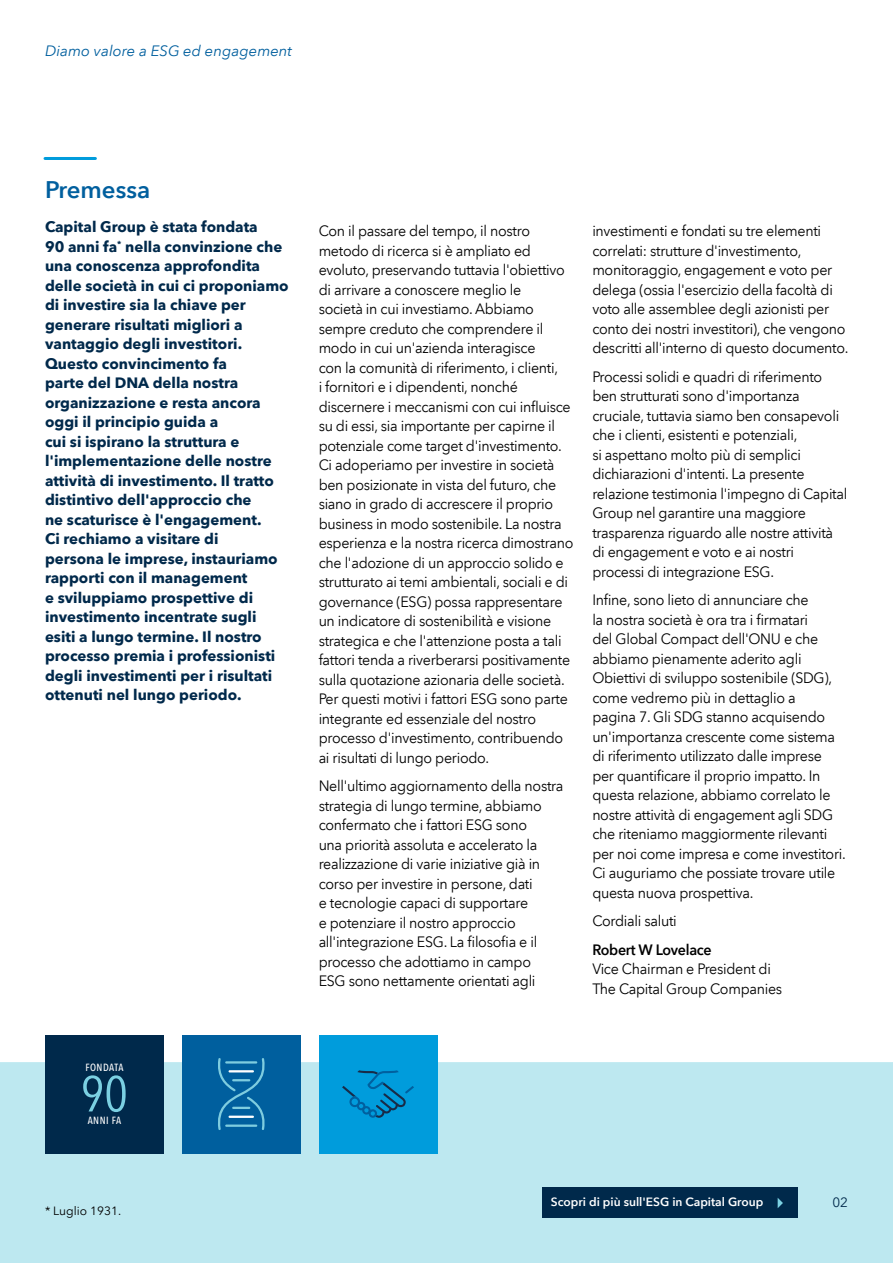
<style>
.page{position:relative;width:893px;height:1263px;background:#fff}
.page>*{position:absolute;margin:0;border:0;box-sizing:border-box;transform-origin:0 0}
.t1{font:600 24px "Avenir Next LT Com";color:#005f9e}
.t2{font:15px/19.5px "Avenir Next LT Com";letter-spacing:-.02em;color:#000;scale:.95 1}
.t3{font:700 15px/19.5px "Avenir Next LT Com";color:#00294b}
.t4{font:italic 15px "Avenir Next LT Com";color:#005f9e}
.t5{font:600 15px "Avenir Next LT Com";letter-spacing:-.02em;color:#000;scale:.95 1}
.t6{font:13.5px "Avenir Next LT Com";color:#00294b}
.t7{font:600 12px "Avenir Next LT Com";color:#fff}
.t8{font:12px "Avenir Next LT Com";color:#000}
.t9{font:500 10.35px "Avenir Next Condensed";letter-spacing:.05em;color:#fff}
</style>
<div class="page">
<div style="left:0;top:1062px;width:893px;height:201px;background:#bde8f0"></div>
<div style="left:542px;top:1188px;width:256px;height:30px;background:#00294b"></div>
<svg style="left:778px;top:1198px;width:5px;height:10px"></svg>
<div style="left:45px;top:1035px;width:119px;height:118px;background:#00294b"></div>
<svg style="left:83px;top:1075px;width:43px;height:37px"></svg>
<div style="left:182px;top:1035px;width:119px;height:118px;background:#005f9e"></div>
<svg style="left:218px;top:1058px;width:47px;height:72px"></svg>
<div style="left:319px;top:1035px;width:118px;height:118px;background:#009cdc"></div>
<svg style="left:342px;top:1070px;width:72px;height:48px"></svg>
<hr style="left:45px;top:157px;width:50px;height:3px;background:#009cdc">
<p class="t4" style="left:45px;top:42px;width:249px">Diamo valore a ESG ed engagement</p>
<h1 class="t1" style="left:45px;top:175px;width:107px">Premessa</h1>
<p class="t3" style="left:45px;top:217px;width:245px">Capital Group è stata fondata<br>90 anni fa<sup>*</sup> nella convinzione che una conoscenza approfondita delle società in cui ci proponiamo di investire sia la chiave per generare risultati migliori a vantaggio degli investitori.<br>Questo convincimento fa<br>parte del DNA della nostra organizzazione e resta ancora oggi il principio guida a<br>cui si ispirano la struttura e l'implementazione delle nostre attività di investimento. Il tratto distintivo dell'approccio che<br>ne scaturisce è l'engagement.<br>Ci rechiamo a visitare di<br>persona le imprese, instauriamo rapporti con il management<br>e sviluppiamo prospettive di investimento incentrate sugli esiti a lungo termine. Il nostro processo premia i professionisti degli investimenti per i risultati ottenuti nel lungo periodo.</p>
<p class="t9" style="left:85px;top:1061px;width:40px">FONDATA</p>
<p class="t9" style="left:88px;top:1114px;width:35px">ANNI FA</p>
<p class="t8" style="left:45px;top:1204px;width:78px">* Luglio 1931.</p>
<p class="t2" style="left:319px;top:221px;width:270px">Con il passare del tempo, il nostro metodo di ricerca si è ampliato ed evoluto, preservando tuttavia l'obiettivo di arrivare a conoscere meglio le<br>società in cui investiamo. Abbiamo sempre creduto che comprendere il modo in cui un'azienda interagisce<br>con la comunità di riferimento, i clienti,<br>i fornitori e i dipendenti, nonché discernere i meccanismi con cui influisce su di essi, sia importante per capirne il potenziale come target d'investimento.<br>Ci adoperiamo per investire in società ben posizionate in vista del futuro, che siano in grado di accrescere il proprio business in modo sostenibile. La nostra esperienza e la nostra ricerca dimostrano che l'adozione di un approccio solido e strutturato ai temi ambientali, sociali e di governance (ESG) possa rappresentare un indicatore di sostenibilità e visione strategica e che l'attenzione posta a tali fattori tenda a riverberarsi positivamente sulla quotazione azionaria delle società.<br>Per questi motivi i fattori ESG sono parte integrante ed essenziale del nostro processo d'investimento, contribuendo ai risultati di lungo periodo.</p>
<p class="t2" style="left:319px;top:776px;width:259px">Nell'ultimo aggiornamento della nostra strategia di lungo termine, abbiamo confermato che i fattori ESG sono<br>una priorità assoluta e accelerato la realizzazione di varie iniziative già in corso per investire in persone, dati<br>e tecnologie capaci di supportare<br>e potenziare il nostro approccio all'integrazione ESG. La filosofia e il processo che adottiamo in campo<br>ESG sono nettamente orientati agli</p>
<p class="t2" style="left:592px;top:221px;width:271px">investimenti e fondati su tre elementi correlati: strutture d'investimento, monitoraggio, engagement e voto per delega (ossia l'esercizio della facoltà di voto alle assemblee degli azionisti per conto dei nostri investitori), che vengono descritti all'interno di questo documento.</p>
<p class="t2" style="left:592px;top:367px;width:270px">Processi solidi e quadri di riferimento ben strutturati sono d'importanza cruciale, tuttavia siamo ben consapevoli che i clienti, esistenti e potenziali,<br>si aspettano molto più di semplici dichiarazioni d'intenti. La presente relazione testimonia l'impegno di Capital Group nel garantire una maggiore trasparenza riguardo alle nostre attività di engagement e voto e ai nostri processi di integrazione ESG.</p>
<p class="t2" style="left:592px;top:590px;width:268px">Infine, sono lieto di annunciare che<br>la nostra società è ora tra i firmatari<br>del Global Compact dell'ONU e che abbiamo pienamente aderito agli Obiettivi di sviluppo sostenibile (SDG), come vedremo più in dettaglio a<br>pagina 7. Gli SDG stanno acquisendo un'importanza crescente come sistema di riferimento utilizzato dalle imprese per quantificare il proprio impatto. In questa relazione, abbiamo correlato le nostre attività di engagement agli SDG che riteniamo maggiormente rilevanti per noi come impresa e come investitori.<br>Ci auguriamo che possiate trovare utile questa nuova prospettiva.</p>
<p class="t2" style="left:592px;top:911px;width:90px">Cordiali saluti</p>
<p class="t5" style="left:592px;top:940px;width:127px">Robert W Lovelace</p>
<p class="t2" style="left:592px;top:959px;width:201px">Vice Chairman e President di<br>The Capital Group Companies</p>
<p class="t7" style="left:551px;top:1194px;width:214px">Scopri di più sull'ESG in Capital Group</p>
<p class="t6" style="left:832px;top:1194px;width:17px">02</p>
</div>
